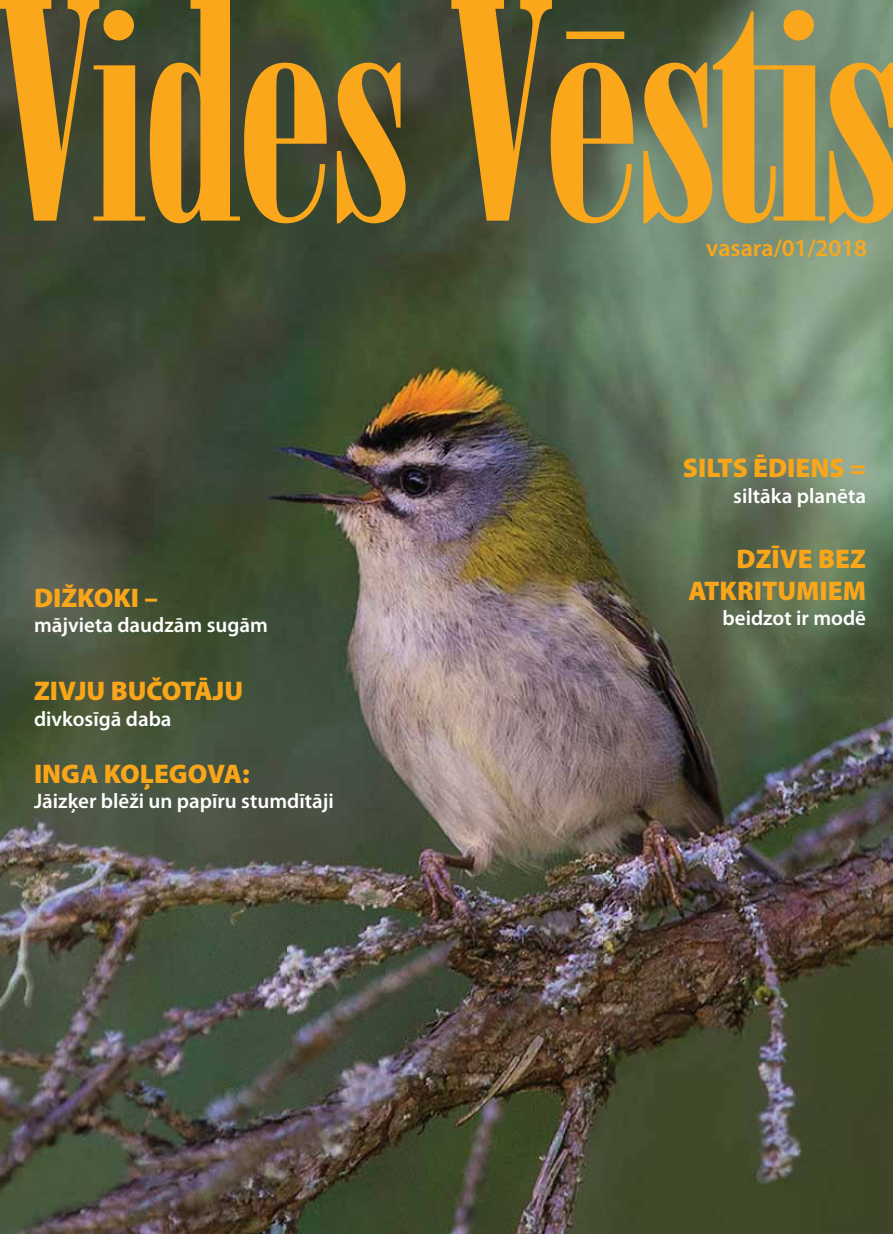
<style>
.page{position:relative;width:893px;height:1234px;background:#fff}
.page>*{position:absolute;margin:0;border:0;box-sizing:border-box;transform-origin:0 0}
.t1{font:900 27px/32.4px "Myriad Pro";color:#faa61a;text-align:right}
.t2{font:600 24px "Myriad Pro";color:#faa71c}
.t3{font:600 21px "Myriad Pro";color:#fff}
</style>
<div class="page">
<img style="left:0;top:0;width:893px;height:1233px">
<svg style="left:0;top:0;width:327px;height:223px;background:#917227"></svg>
<svg style="left:337px;top:63px;width:69px;height:160px;background:#a47a25"></svg>
<svg style="left:451px;top:0;width:183px;height:223px;background:#8d722f"></svg>
<svg style="left:643px;top:10px;width:250px;height:213px;background:#ab9246"></svg>
<p class="t1" style="left:34px;top:580px;width:125px">DIŽKOKI –</p>
<p class="t3" style="left:34px;top:611px;width:235px">mājvieta daudzām sugām</p>
<p class="t1" style="left:34px;top:673px;width:211px">ZIVJU BUČOTĀJU</p>
<p class="t3" style="left:34px;top:705px;width:139px">divkosīgā daba</p>
<p class="t1" style="left:34px;top:756px;width:217px">INGA KOĻEGOVA:</p>
<p class="t3" style="left:34px;top:787px;width:301px">Jāizķer blēži un papīru stumdītāji</p>
<p class="t2" style="left:706px;top:233px;width:162px">vasara/01/2018</p>
<p class="t1" style="left:683px;top:451px;width:185px">SILTS ĒDIENS =</p>
<p class="t3" style="left:733px;top:482px;width:134px">siltāka planēta</p>
<p class="t1" style="left:688px;top:541px;width:179px">DZĪVE BEZ<br>ATKRITUMIEM</p>
<p class="t3" style="left:723px;top:604px;width:145px">beidzot ir modē</p>
</div>
